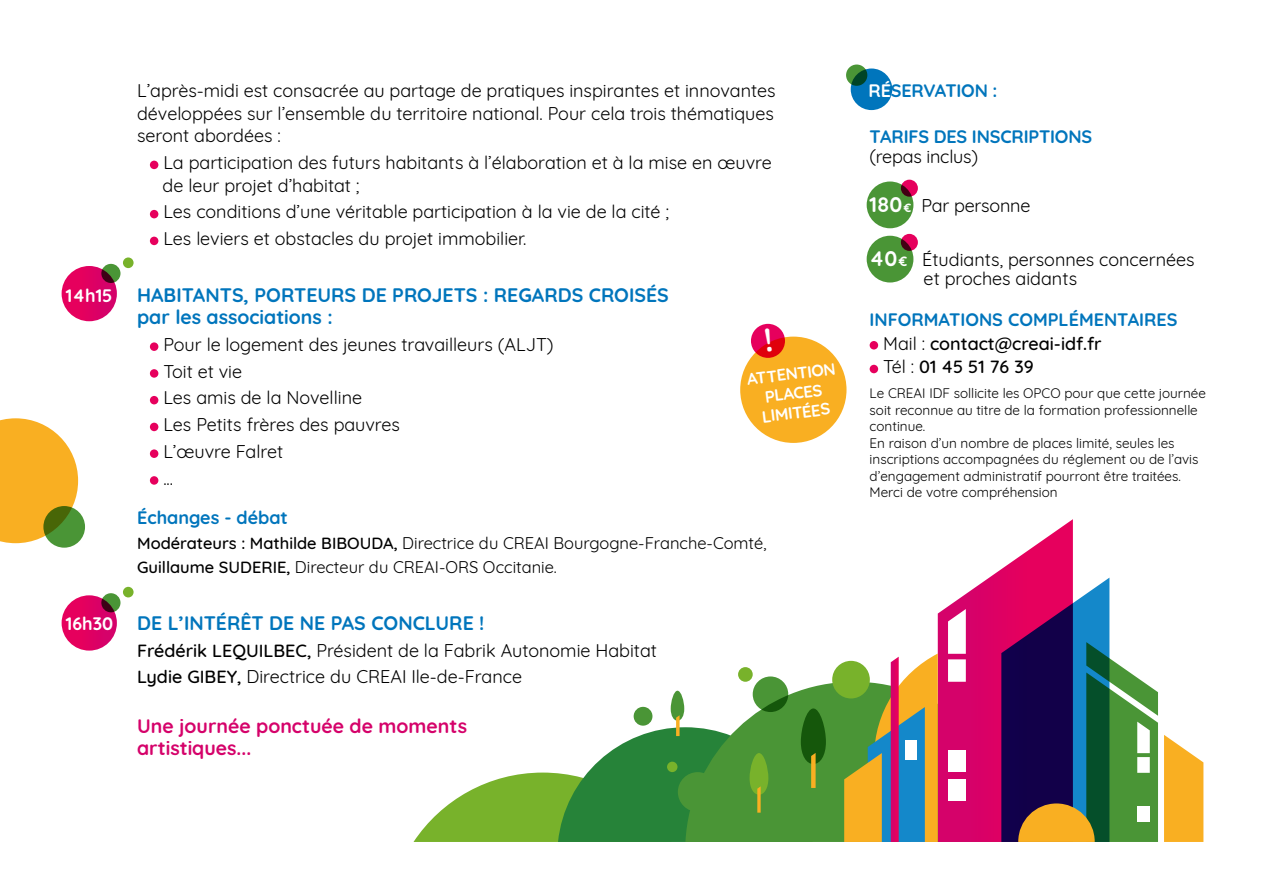
<style>
.page{position:relative;width:1263px;height:893px;background:#fff}
.page>*{position:absolute;margin:0;border:0;box-sizing:border-box;transform-origin:0 0}
.t1{font:700 19.5px "Quicksand";color:#0075bc}
.t2{font:700 19.5px "Quicksand";color:#d5026a}
.t3{font:18px/22.5px "Quicksand";color:#000}
.t4{font:700 18px "Quicksand";color:#0075bc}
.t5{font:500 18px "Quicksand";color:#000}
.t6{font:700 18px "Quicksand";color:#fff}
.t7{font:16.5px "Quicksand";color:#000}
.t8{font:700 16.5px "Quicksand";color:#fff}
.t9{font:13.5px/16.5px "Quicksand";color:#000}
.s1{font-weight:500}
.s2{color:#fff}
.s3{font-weight:700;font-size:21px;color:#fff}
.s4{font-weight:700;font-size:12px;color:#fff}
.s5{font-weight:700;font-size:13.5px;color:#fff}
.s6{font-weight:400}
</style>
<div class="page">
<svg style="left:753px;top:683px;width:91px;height:159px;background:#579c44"></svg>
<div style="left:832px;top:661px;width:38px;height:37px;background:#78b22b;border-radius:50%"></div>
<div style="left:753px;top:676px;width:35px;height:36px;background:#4a9536;border-radius:50%"></div>
<div style="left:738px;top:667px;width:15px;height:15px;background:#78b22b;border-radius:50%"></div>
<svg style="left:413px;top:691px;width:413px;height:151px"></svg>
<svg style="left:1164px;top:735px;width:39px;height:107px;background:#f9b93e"></svg>
<svg style="left:844px;top:519px;width:314px;height:323px"></svg>
<div style="left:905px;top:740px;width:12px;height:19px;background:#fff"></div>
<div style="left:948px;top:779px;width:17px;height:22px;background:#fff"></div>
<div style="left:948px;top:750px;width:17px;height:22px;background:#fff"></div>
<div style="left:1137px;top:806px;width:13px;height:16px;background:#fff"></div>
<svg style="left:0;top:418px;width:78px;height:125px;background:#f9b83b"></svg>
<svg style="left:43px;top:506px;width:42px;height:42px"></svg>
<div style="left:62px;top:266px;width:55px;height:55px;background:#e10061;border-radius:28px"></div>
<svg style="left:101px;top:264px;width:19px;height:19px"></svg>
<div style="left:123px;top:257px;width:11px;height:11px;background:#78b22b;border-radius:50%"></div>
<div style="left:62px;top:595px;width:55px;height:56px;background:#e10061;border-radius:28px"></div>
<svg style="left:101px;top:593px;width:19px;height:19px"></svg>
<div style="left:123px;top:587px;width:11px;height:10px;background:#78b22b;border-radius:50%"></div>
<div style="left:867px;top:182px;width:46px;height:46px;background:#4a9536;border-radius:50%"></div>
<div style="left:867px;top:236px;width:46px;height:46px;background:#4a9536;border-radius:50%"></div>
<svg style="left:901px;top:180px;width:17px;height:17px"></svg>
<svg style="left:901px;top:234px;width:17px;height:17px"></svg>
<div style="left:740px;top:337px;width:106px;height:106px;background:#f9af22;border-radius:50%"></div>
<svg style="left:751px;top:324px;width:34px;height:34px"></svg>
<div style="left:870px;top:341px;width:8px;height:8px;background:#e6005d;border-radius:50%"></div>
<div style="left:870px;top:365px;width:8px;height:8px;background:#e6005d;border-radius:50%"></div>
<div style="left:150px;top:161px;width:8px;height:8px;background:#e6005d;border-radius:50%"></div>
<div style="left:150px;top:210px;width:8px;height:8px;background:#e6005d;border-radius:50%"></div>
<div style="left:150px;top:237px;width:8px;height:8px;background:#e6005d;border-radius:50%"></div>
<div style="left:150px;top:342px;width:8px;height:9px;background:#e6005d;border-radius:50%"></div>
<div style="left:150px;top:369px;width:8px;height:9px;background:#e6005d;border-radius:50%"></div>
<div style="left:150px;top:396px;width:8px;height:8px;background:#e6005d;border-radius:50%"></div>
<div style="left:150px;top:423px;width:8px;height:8px;background:#e6005d;border-radius:50%"></div>
<div style="left:150px;top:449px;width:8px;height:9px;background:#e6005d;border-radius:50%"></div>
<div style="left:150px;top:476px;width:8px;height:9px;background:#e6005d;border-radius:50%"></div>
<div style="left:851px;top:69px;width:41px;height:41px;background:#0075bc;border-radius:50%"></div>
<svg style="left:846px;top:65px;width:21px;height:21px"></svg>
<svg style="left:765px;top:329px;width:7px;height:23px"></svg>
<p class="t6" style="left:66px;top:281px;width:48px">14h15</p>
<p class="t6" style="left:66px;top:608px;width:49px">16h30</p>
<p class="t3" style="left:137px;top:78px;width:640px;text-align:justify">L’après-midi est consacrée au partage de pratiques inspirantes et innovantes développées sur l’ensemble du territoire national. Pour cela trois thématiques seront abordées :</p>
<p class="t3" style="left:163px;top:150px;width:610px">La participation des futurs habitants à l’élaboration et à la mise en œuvre</p>
<p class="t3" style="left:163px;top:172px;width:198px">de leur projet d’habitat ;</p>
<p class="t3" style="left:163px;top:199px;width:507px">Les conditions d’une véritable participation à la vie de la cité ;</p>
<p class="t3" style="left:163px;top:226px;width:365px">Les leviers et obstacles du projet immobilier.</p>
<p class="t1" style="left:137px;top:279px;width:533px">HABITANTS, PORTEURS DE PROJETS : REGARDS CROISÉS</p>
<p class="t1" style="left:137px;top:301px;width:197px">par les associations :</p>
<p class="t3" style="left:163px;top:331px;width:392px">Pour le logement des jeunes travailleurs (ALJT)</p>
<p class="t3" style="left:163px;top:358px;width:80px">Toit et vie</p>
<p class="t3" style="left:163px;top:385px;width:200px">Les amis de la Novelline</p>
<p class="t3" style="left:163px;top:412px;width:238px">Les Petits frères des pauvres</p>
<p class="t3" style="left:163px;top:438px;width:121px">L’œuvre Falret</p>
<p class="t3" style="left:163px;top:465px;width:11px">...</p>
<p class="t4" style="left:137px;top:503px;width:152px">Échanges - débat</p>
<p class="t7" style="left:137px;top:530px;width:631px"><span class="s1">Modérateurs : Mathilde BIBOUDA,</span> Directrice du CREAI Bourgogne-Franche-Comté,</p>
<p class="t7" style="left:137px;top:555px;width:421px"><span class="s1">Guillaume SUDERIE,</span> Directeur du CREAI-ORS Occitanie.</p>
<p class="t1" style="left:137px;top:607px;width:349px">DE L’INTÉRÊT DE NE PAS CONCLURE !</p>
<p class="t3" style="left:137px;top:637px;width:521px"><span class="s1">Frédérik LEQUILBEC,</span> Président de la Fabrik Autonomie Habitat</p>
<p class="t3" style="left:137px;top:664px;width:386px"><span class="s1">Lydie GIBEY,</span> Directrice du CREAI Ile-de-France</p>
<p class="t2" style="left:137px;top:710px;width:331px">Une journée ponctuée de moments</p>
<p class="t2" style="left:137px;top:732px;width:116px">artistiques...</p>
<p class="t8" style="left:745px;top:366px;width:91px;rotate:-7deg">ATTENTION</p>
<p class="t8" style="left:763px;top:383px;width:59px;rotate:-7deg">PLACES</p>
<p class="t8" style="left:760px;top:403px;width:70px;rotate:-7deg">LIMITÉES</p>
<p class="t4" style="left:868px;top:76px;width:130px"><span class="s2">RÉ</span>SERVATION :</p>
<p class="t4" style="left:870px;top:122px;width:224px">TARIFS DES INSCRIPTIONS</p>
<p class="t3" style="left:870px;top:143px;width:110px">(repas inclus)</p>
<p class="t3" style="left:870px;top:192px;width:162px"><span class="s3">180</span> <span class="s4">€</span> Par personne</p>
<p class="t3" style="left:924px;top:247px;width:272px;line-height:19.5px;text-indent:-54px"><span class="s3">40</span> <span class="s5">€</span> Étudiants, personnes concernées et proches aidants</p>
<p class="t4" style="left:870px;top:304px;width:309px">INFORMATIONS COMPLÉMENTAIRES</p>
<p class="t5" style="left:883px;top:329px;width:220px"><span class="s6">Mail :</span> contact@creai-idf.fr</p>
<p class="t5" style="left:883px;top:352px;width:152px"><span class="s6">Tél :</span> 01 45 51 76 39</p>
<p class="t9" style="left:870px;top:384px;width:338px">Le CREAI IDF sollicite les OPCO pour que cette journée soit reconnue au titre de la formation professionnelle continue.</p>
<p class="t9" style="left:870px;top:433px;width:330px">En raison d’un nombre de places limité, seules les inscriptions accompagnées du réglement ou de l’avis d’engagement administratif pourront être traitées.<br>Merci de votre compréhension</p>
</div>
